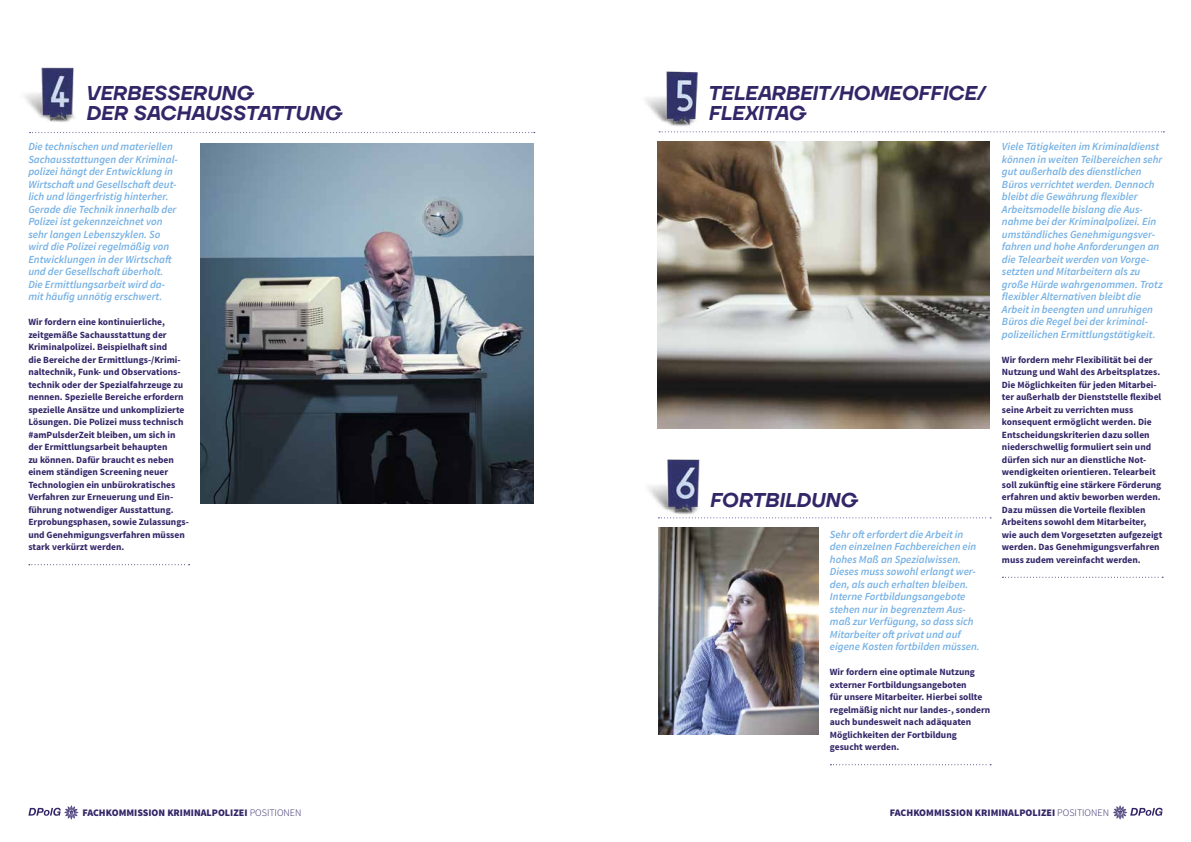
<style>
.page{position:relative;width:1191px;height:842px;background:#fff}
.page>*{position:absolute;margin:0;border:0;box-sizing:border-box;transform-origin:0 0}
.t1{font:italic 600 20px/20px "TT Firs Neue";color:#332668}
.t2{font:italic 600 10.8px/12.5px "Source Sans Pro";color:#76b1e4}
.t3{font:900 10px "Source Sans Pro";color:#332668}
.t4{font:700 9.5px/12.5px "Source Sans Pro";color:#332668}
.s1{font-weight:300}
</style>
<div class="page">
<svg style="left:28px;top:805px;width:50px;height:14px"></svg>
<svg style="left:1113px;top:805px;width:49px;height:14px"></svg>
<img style="left:200px;top:143px;width:333px;height:361px">
<img style="left:658px;top:527px;width:160px;height:208px">
<svg style="left:704px;top:517px;width:287px;height:1px"></svg>
<svg style="left:30px;top:132px;width:505px;height:1px"></svg>
<img style="left:657px;top:141px;width:332px;height:288px">
<svg style="left:29px;top:564px;width:160px;height:1px"></svg>
<svg style="left:1002px;top:577px;width:161px;height:1px"></svg>
<svg style="left:830px;top:764px;width:161px;height:1px"></svg>
<svg style="left:702px;top:131px;width:462px;height:1px"></svg>
<img style="left:25px;top:67px;width:50px;height:55px">
<img style="left:645px;top:71px;width:55px;height:62px">
<img style="left:648px;top:459px;width:56px;height:69px">
<h1 class="t1" style="left:86px;top:83px;width:257px">VERBESSERUNG<br>DER SACHAUSSTATTUNG</h1>
<h1 class="t1" style="left:708px;top:83px;width:278px">TELEARBEIT/HOMEOFFICE/<br>FLEXITAG</h1>
<p class="t2" style="left:28px;top:140px;width:151px">Die technischen und materiellen<br>Sachausstattungen der Kriminal&shy;polizei hängt der Entwicklung in<br>Wirtschaft und Gesellschaft deut&shy;lich und längerfristig hinterher.<br>Gerade die Technik innerhalb der<br>Polizei ist gekennzeichnet von sehr langen Lebenszyklen. So wird die Polizei regelmäßig von<br>Entwicklungen in der Wirtschaft und der Gesellschaft überholt.<br>Die Ermittlungsarbeit wird da&shy;mit häufig unnötig erschwert.</p>
<p class="t4" style="left:28px;top:316px;width:162px">Wir fordern eine kontinuierliche, zeitgemäße Sachausstattung der Kriminalpolizei. Beispielhaft sind<br>die Bereiche der Ermittlungs-/Krimi&shy;naltechnik, Funk- und Observations&shy;technik oder der Spezialfahrzeuge zu nennen. Spezielle Bereiche erfordern spezielle Ansätze und unkomplizierte Lösungen. Die Polizei muss technisch #amPulsderZeit bleiben, um sich in der Ermittlungsarbeit behaupten<br>zu können. Dafür braucht es neben einem ständigen Screening neuer Technologien ein unbürokratisches Verfahren zur Erneuerung und Ein&shy;führung notwendiger Ausstattung.<br>Erprobungsphasen, sowie Zulassungs&shy;und Genehmigungsverfahren müssen stark verkürzt werden.</p>
<h1 class="t1" style="left:709px;top:490px;width:149px">FORTBILDUNG</h1>
<p class="t2" style="left:830px;top:528px;width:151px">Sehr oft erfordert die Arbeit in den einzelnen Fachbereichen ein hohes Maß an Spezialwissen.<br>Dieses muss sowohl erlangt wer&shy;den, als auch erhalten bleiben.<br>Interne Fortbildungsangebote stehen nur in begrenztem Aus&shy;maß zur Verfügung, so dass sich<br>Mitarbeiter oft privat und auf eigene Kosten fortbilden müssen.</p>
<p class="t4" style="left:830px;top:666px;width:162px">Wir fordern eine optimale Nutzung externer Fortbildungsangeboten<br>für unsere Mitarbeiter. Hierbei sollte regelmäßig nicht nur landes-, sondern auch bundesweit nach adäquaten<br>Möglichkeiten der Fortbildung gesucht werden.</p>
<p class="t2" style="left:1002px;top:140px;width:162px">Viele Tätigkeiten im Kriminaldienst können in weiten Teilbereichen sehr gut außerhalb des dienstlichen Büros verrichtet werden. Dennoch bleibt die Gewährung flexibler Arbeitsmodelle bislang die Aus&shy;nahme bei der Kriminalpolizei. Ein umständliches Genehmigungsver&shy;fahren und hohe Anforderungen an die Telearbeit werden von Vorge&shy;setzten und Mitarbeitern als zu große Hürde wahrgenommen. Trotz flexibler Alternativen bleibt die Arbeit in beengten und unruhigen Büros die Regel bei der kriminal&shy;polizeilichen Ermittlungstätigkeit.</p>
<p class="t4" style="left:1002px;top:353px;width:162px">Wir fordern mehr Flexibilität bei der Nutzung und Wahl des Arbeitsplatzes.<br>Die Möglichkeiten für jeden Mitarbei&shy;ter außerhalb der Dienststelle flexibel seine Arbeit zu verrichten muss konsequent ermöglicht werden. Die Entscheidungskriterien dazu sollen niederschwellig formuliert sein und dürfen sich nur an dienstliche Not&shy;wendigkeiten orientieren. Telearbeit soll zukünftig eine stärkere Förderung erfahren und aktiv beworben werden.<br>Dazu müssen die Vorteile flexiblen Arbeitens sowohl dem Mitarbeiter, wie auch dem Vorgesetzten aufgezeigt werden. Das Genehmigungsverfahren muss zudem vereinfacht werden.</p>
<p class="t3" style="left:82px;top:806px;width:221px">FACHKOMMISSION KRIMINALPOLIZEI <span class="s1">POSITIONEN</span></p>
<p class="t3" style="left:890px;top:806px;width:221px">FACHKOMMISSION KRIMINALPOLIZEI <span class="s1">POSITIONEN</span></p>
</div>
